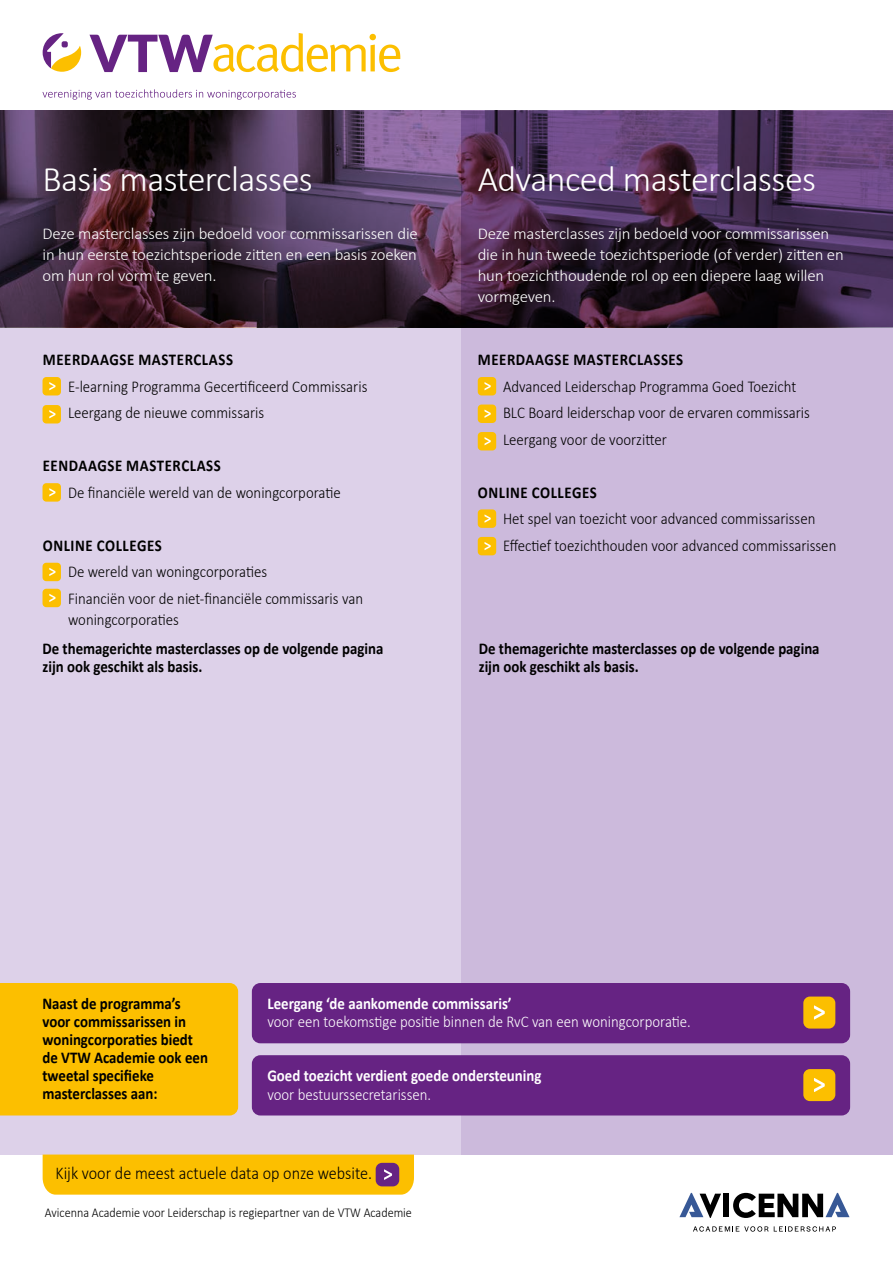
<style>
.page{position:relative;width:893px;height:1263px;background:#fff}
.page>*{position:absolute;margin:0;border:0;box-sizing:border-box;transform-origin:0 0}
.t1{font:300 36px "Calibri";letter-spacing:-.015em;color:#fff}
.t2{font:300 18px "Calibri";color:#000;scale:.9 1}
.t3{font:300 16.5px/26.5px "Calibri";color:#000;scale:.9 1}
.t4{font:300 16.5px/21px "Calibri";letter-spacing:-.01em;color:#fff;text-align:justify}
.t5{font:700 16.5px/18px "Calibri";color:#000;scale:.9 1}
.t6{font:700 16.5px "Calibri";letter-spacing:.04em;color:#000;scale:.9 1}
.t7{font:300 16.5px "Calibri";letter-spacing:-.01em;color:#fff;scale:.9 1}
.t8{font:700 16.5px "Calibri";color:#fff;scale:.9 1}
.t9{font:300 13.5px "Calibri";color:#000;scale:.9 1}
</style>
<div class="page">
<div style="left:0;top:327px;width:893px;height:827px;background:#ddd1e9"></div>
<div style="left:462px;top:111px;width:431px;height:1043px;background:#ccbadc"></div>
<img style="left:0;top:111px;width:893px;height:216px">
<svg style="left:43px;top:33px;width:38px;height:39px"></svg>
<svg style="left:43px;top:89px;width:253px;height:11px"></svg>
<svg style="left:90px;top:33px;width:310px;height:39px"></svg>
<svg style="left:679px;top:1193px;width:42px;height:25px"></svg>
<div style="left:723px;top:1194px;width:6px;height:23px;background:#000"></div>
<svg style="left:733px;top:1193px;width:116px;height:25px"></svg>
<svg style="left:693px;top:1226px;width:75px;height:5px"></svg>
<svg style="left:774px;top:1226px;width:62px;height:5px"></svg>
<div style="left:43px;top:1154px;width:371px;height:40px;background:#fcbf00"></div>
<div style="left:43px;top:377px;width:18px;height:18px;background:#fcbf00;border-radius:4px"></div>
<svg style="left:49px;top:382px;width:7px;height:8px"></svg>
<div style="left:43px;top:483px;width:18px;height:19px;background:#fcbf00;border-radius:4px"></div>
<svg style="left:49px;top:488px;width:7px;height:8px"></svg>
<div style="left:43px;top:563px;width:18px;height:18px;background:#fcbf00;border-radius:4px"></div>
<svg style="left:49px;top:568px;width:7px;height:8px"></svg>
<div style="left:43px;top:589px;width:18px;height:18px;background:#fcbf00;border-radius:4px"></div>
<svg style="left:49px;top:594px;width:7px;height:8px"></svg>
<div style="left:478px;top:404px;width:18px;height:19px;background:#fcbf00;border-radius:4px"></div>
<svg style="left:484px;top:410px;width:7px;height:8px"></svg>
<div style="left:478px;top:377px;width:18px;height:18px;background:#fcbf00;border-radius:4px"></div>
<svg style="left:484px;top:382px;width:7px;height:8px"></svg>
<div style="left:478px;top:537px;width:18px;height:18px;background:#fcbf00;border-radius:4px"></div>
<svg style="left:484px;top:542px;width:7px;height:8px"></svg>
<div style="left:478px;top:509px;width:18px;height:19px;background:#fcbf00;border-radius:4px"></div>
<svg style="left:484px;top:514px;width:7px;height:9px"></svg>
<div style="left:252px;top:1055px;width:598px;height:60px;background:#662383;border-radius:9px"></div>
<div style="left:252px;top:983px;width:598px;height:60px;background:#662383;border-radius:9px"></div>
<div style="left:803px;top:996px;width:32px;height:32px;background:#fcbf00;border-radius:7px"></div>
<svg style="left:814px;top:1005px;width:11px;height:14px"></svg>
<div style="left:803px;top:1069px;width:32px;height:32px;background:#fcbf00;border-radius:7px"></div>
<svg style="left:814px;top:1078px;width:11px;height:14px"></svg>
<div style="left:0;top:983px;width:238px;height:132px;background:#fcbf00"></div>
<div style="left:43px;top:405px;width:18px;height:18px;background:#fcbf00;border-radius:4px"></div>
<svg style="left:49px;top:410px;width:7px;height:8px"></svg>
<div style="left:478px;top:432px;width:18px;height:18px;background:#fcbf00;border-radius:4px"></div>
<svg style="left:484px;top:437px;width:7px;height:8px"></svg>
<h1 class="t1" style="left:43px;top:157px;width:272px">Basis masterclasses</h1>
<p class="t4" style="left:43px;top:222px;width:377px">Deze masterclasses zijn bedoeld voor commissarissen die in hun eerste toezichtsperiode zitten en een basis zoeken om hun rol vorm te geven.</p>
<p class="t6" style="left:43px;top:349px;width:213px">MEERDAAGSE MASTERCLASS</p>
<p class="t3" style="left:68px;top:372px;width:334px;text-indent:-26px">• E-learning Programma Gecertificeerd Commissaris<br>Leergang de nieuwe commissaris</p>
<p class="t6" style="left:43px;top:455px;width:199px">EENDAAGSE MASTERCLASS</p>
<p class="t3" style="left:43px;top:478px;width:333px">• De financiële wereld van de woningcorporatie</p>
<p class="t6" style="left:43px;top:535px;width:134px">ONLINE COLLEGES</p>
<p class="t3" style="left:43px;top:558px;width:251px">• De wereld van woningcorporaties</p>
<p class="t3" style="left:68px;top:587px;width:329px;line-height:21.6px;text-indent:-26px">• Financiën voor de niet-financiële commissaris van woningcorporaties</p>
<h1 class="t1" style="left:478px;top:157px;width:340px">Advanced masterclasses</h1>
<p class="t4" style="left:478px;top:222px;width:368px;text-align:left">Deze masterclasses zijn bedoeld voor commissarissen die in hun tweede toezichtsperiode (of verder) zitten en hun toezichthoudende rol op een diepere laag willen vormgeven.</p>
<p class="t6" style="left:478px;top:349px;width:230px">MEERDAAGSE MASTERCLASSES</p>
<p class="t3" style="left:503px;top:372px;width:342px">Advanced Leiderschap Programma Goed Toezicht<br>BLC Board leiderschap voor de ervaren commissaris<br>Leergang voor de voorzitter</p>
<p class="t6" style="left:478px;top:482px;width:134px">ONLINE COLLEGES</p>
<p class="t3" style="left:503px;top:505px;width:372px">Het spel van toezicht voor advanced commissarissen<br>Effectief toezichthouden voor advanced commissarissen</p>
<p class="t5" style="left:42px;top:640px;width:380px">De themagerichte masterclasses op de volgende pagina zijn ook geschikt als basis.</p>
<p class="t5" style="left:479px;top:640px;width:380px">De themagerichte masterclasses op de volgende pagina zijn ook geschikt als basis.</p>
<p class="t5" style="left:42px;top:994px;width:185px">Naast de programma’s voor commissarissen in woningcorporaties biedt de VTW Academie ook een tweetal specifieke masterclasses aan:</p>
<p class="t8" style="left:267px;top:993px;width:273px">Leergang ‘de aankomende commissaris’</p>
<p class="t7" style="left:267px;top:1011px;width:472px">voor een toekomstige positie binnen de RvC van een woningcorporatie.</p>
<p class="t8" style="left:267px;top:1065px;width:306px">Goed toezicht verdient goede ondersteuning</p>
<p class="t7" style="left:267px;top:1085px;width:183px">voor bestuurssecretarissen.</p>
<p class="t2" style="left:56px;top:1161px;width:353px">Kijk voor de meest actuele data op onze website.</p>
<p class="t9" style="left:45px;top:1204px;width:409px">Avicenna Academie voor Leiderschap is regiepartner van de VTW Academie</p>
</div>
